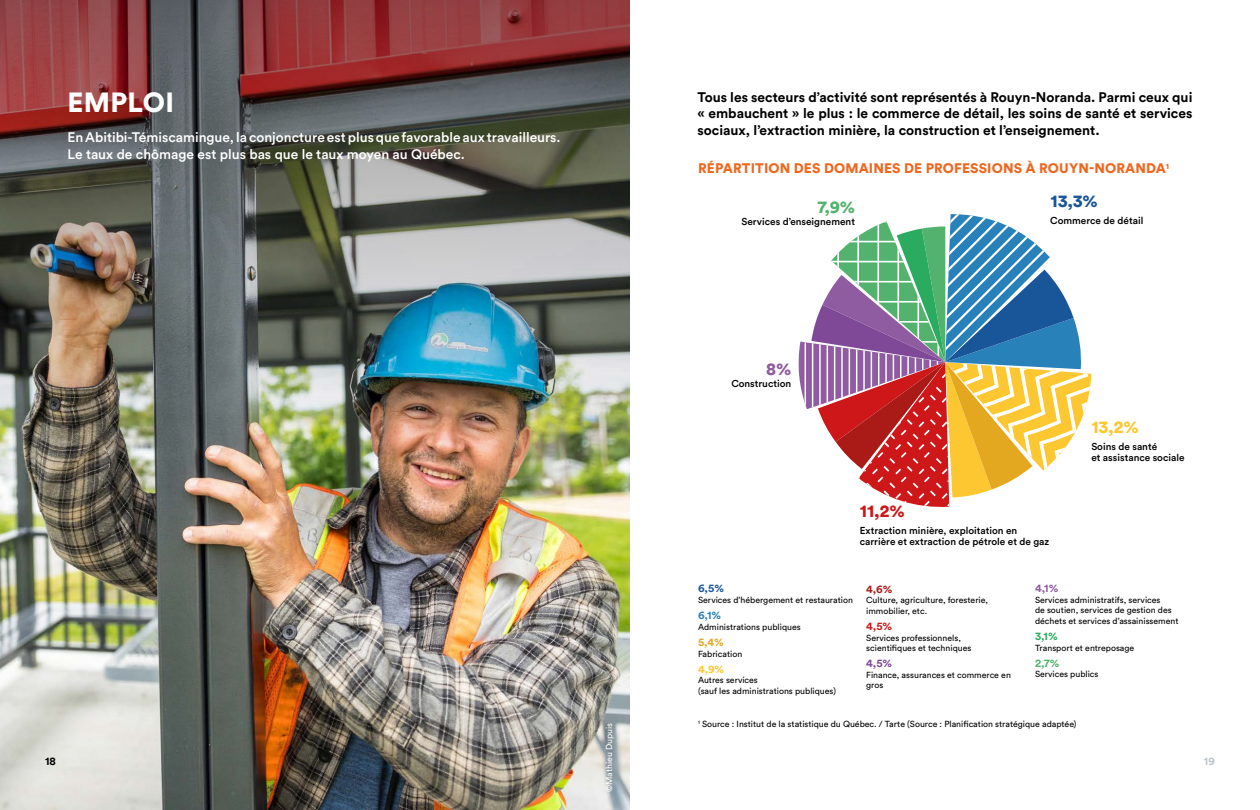
<style>
.page{position:relative;width:1260px;height:810px;background:#fff}
.page>*{position:absolute;margin:0;border:0;box-sizing:border-box;transform-origin:0 0}
.t1{font:900 27.5px "Circular Std";letter-spacing:.01em;color:#fff}
.t2{font:900 17.5px "Circular Std";color:#fdc731}
.t3{font:900 17.5px "Circular Std";color:#195599}
.t4{font:900 17.5px "Circular Std";color:#cd1719}
.t5{font:900 17.5px "Circular Std";color:#53b36e}
.t6{font:900 17.5px "Circular Std";color:#8f5ba1}
.t7{font:700 13.75px/16.5px "Circular Std";color:#000;text-align:justify}
.t8{font:500 13.75px/16.5px "Circular Std";color:#fff}
.t9{font:900 13.75px "Circular Std";letter-spacing:.01em;color:#f0671f}
.t10{font:700 11.25px "Circular Std";color:#8f5ba1}
.t11{font:700 11.25px "Circular Std";color:#2aab60}
.t12{font:700 11.25px "Circular Std";color:#53b36e}
.t13{font:700 11.25px "Circular Std";color:#195599}
.t14{font:700 11.25px "Circular Std";color:#2981ba}
.t15{font:700 11.25px "Circular Std";color:#e3a81f}
.t16{font:700 11.25px "Circular Std";color:#fdc731}
.t17{font:700 11.25px "Circular Std";color:#aa1a17}
.t18{font:700 11.25px "Circular Std";color:#cd1719}
.t19{font:700 11.25px "Circular Std";color:#7f4997}
.t20{font:700 11.25px "Circular Std";color:#bec4c8}
.t21{font:700 11.25px "Circular Std";color:#000}
.t22{font:500 10px/11.2px "Circular Std";color:#000}
.t23{font:8.75px/10.5px "Circular Std";color:#000}
.t24{font:8.75px "Circular Std";color:#fff}
</style>
<div class="page">
<img style="left:0;top:463px;width:630px;height:347px">
<img style="left:0;top:0;width:630px;height:463px">
<svg style="left:798px;top:214px;width:293px;height:293px"></svg>
<h1 class="t1" style="left:68px;top:84px;width:108px">EMPLOI</h1>
<h3 class="t8" style="left:68px;top:129px;width:495px">En Abitibi-Témiscamingue, la conjoncture est plus que favorable aux travailleurs.<br>Le taux de chômage est plus bas que le taux moyen au Québec.</h3>
<p class="t21" style="left:45px;top:754px;width:12px">18</p>
<p class="t24" style="left:604px;top:792px;width:71px;rotate:-90deg">©Mathieu Dupuis</p>
<h3 class="t7" style="left:698px;top:88px;width:496px">Tous les secteurs d’activité sont représentés à Rouyn-Noranda. Parmi ceux qui « embauchent » le plus : le commerce de détail, les soins de santé et services sociaux, l’extraction minière, la construction et l’enseignement.</h3>
<h3 class="t9" style="left:698px;top:159px;width:473px">RÉPARTITION DES DOMAINES DE PROFESSIONS À ROUYN-NORANDA<sup>1</sup></h3>
<h2 class="t5" style="left:818px;top:196px;width:39px">7,9%</h2>
<p class="t22" style="left:742px;top:216px;width:115px">Services d’enseignement</p>
<h2 class="t3" style="left:1051px;top:189px;width:49px">13,3%</h2>
<p class="t22" style="left:1050px;top:214px;width:95px">Commerce de détail</p>
<h2 class="t6" style="left:766px;top:357px;width:27px">8%</h2>
<p class="t22" style="left:731px;top:378px;width:61px">Construction</p>
<h2 class="t4" style="left:860px;top:499px;width:47px">11,2%</h2>
<p class="t22" style="left:860px;top:525px;width:191px">Extraction minière, exploitation en carrière et extraction de pétrole et de gaz</p>
<h2 class="t2" style="left:1091px;top:415px;width:49px">13,2%</h2>
<p class="t22" style="left:1091px;top:440px;width:95px">Soins de santé<br>et assistance sociale</p>
<p class="t13" style="left:698px;top:581px;width:27px">6,5%</p>
<p class="t23" style="left:698px;top:594px;width:156px">Services d’hébergement et restauration</p>
<p class="t14" style="left:698px;top:608px;width:25px">6,1%</p>
<p class="t23" style="left:698px;top:621px;width:104px">Administrations publiques</p>
<p class="t15" style="left:698px;top:635px;width:27px">5,4%</p>
<p class="t23" style="left:698px;top:648px;width:46px">Fabrication</p>
<p class="t16" style="left:698px;top:662px;width:28px">4,9%</p>
<p class="t23" style="left:698px;top:675px;width:140px">Autres services<br>(sauf les administrations publiques)</p>
<p class="t17" style="left:866px;top:582px;width:28px">4,6%</p>
<p class="t23" style="left:866px;top:595px;width:123px">Culture, agriculture, foresterie, immobilier, etc.</p>
<p class="t18" style="left:866px;top:619px;width:28px">4,5%</p>
<p class="t23" style="left:866px;top:632px;width:107px">Services professionnels, scientifiques et techniques</p>
<p class="t19" style="left:866px;top:656px;width:28px">4,5%</p>
<p class="t23" style="left:866px;top:669px;width:146px">Finance, assurances et commerce en gros</p>
<p class="t10" style="left:1035px;top:581px;width:25px">4,1%</p>
<p class="t23" style="left:1035px;top:594px;width:145px">Services administratifs, services<br>de soutien, services de gestion des déchets et services d’assainissement</p>
<p class="t11" style="left:1035px;top:629px;width:24px">3,1%</p>
<p class="t23" style="left:1035px;top:642px;width:101px">Transport et entreposage</p>
<p class="t12" style="left:1035px;top:656px;width:26px">2,7%</p>
<p class="t23" style="left:1035px;top:669px;width:65px">Services publics</p>
<p class="t23" style="left:698px;top:719px;width:380px"><sup>1</sup> Source : Institut de la statistique du Québec. / Tarte (Source : Planification stratégique adaptée)</p>
<p class="t20" style="left:1204px;top:754px;width:13px">19</p>
</div>
